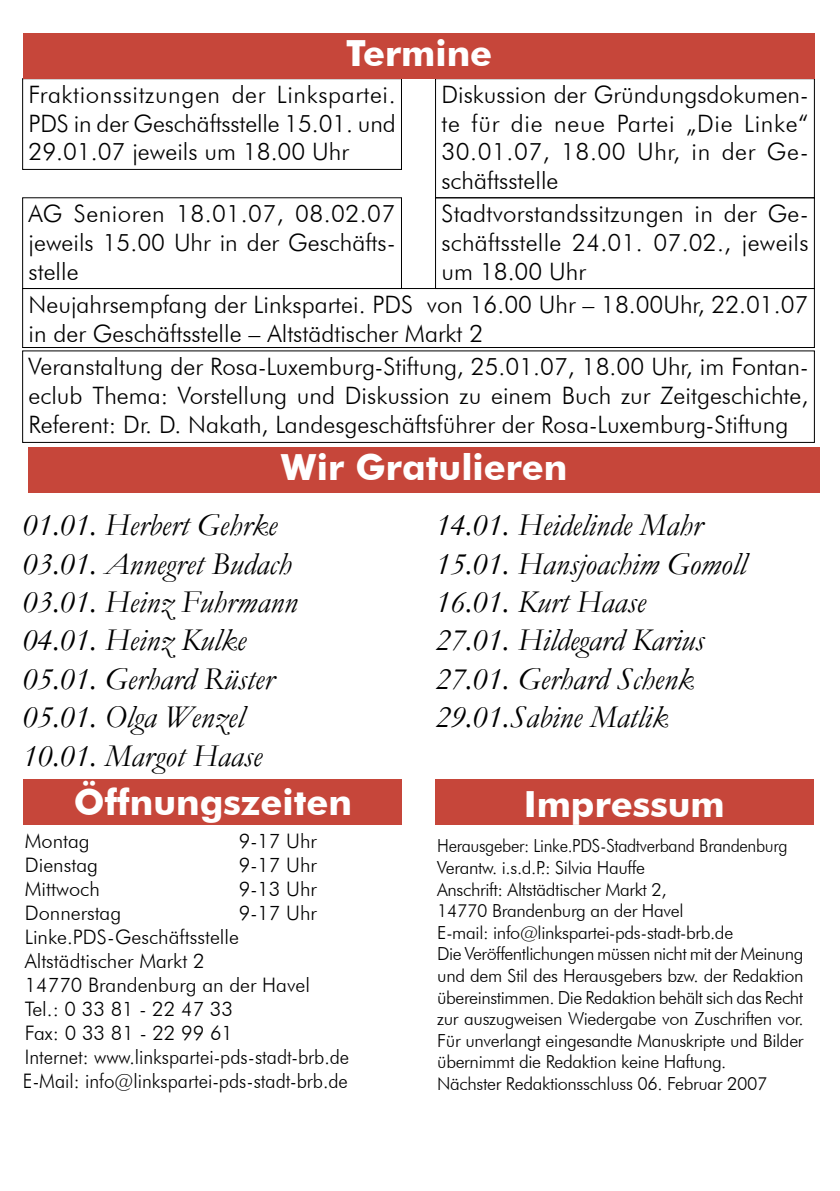
<style>
.page{position:relative;width:840px;height:1191px;background:#fff}
.page>*{position:absolute;margin:0;border:0;box-sizing:border-box;transform-origin:0 0}
.Titel_2{font:700 36px "Futura BT";color:#fff}
.Geburtstage{font:italic 32px "Garamond";color:#000}
.Termine{font:300 24px/28.8px "Futura BT";color:#000;text-align:justify}
.Fließtext{font:300 20px "Futura BT";color:#000}
.Fließtext-2{font:300 20px "Futura BT";color:#000;scale:.94 1}
.Fließtext-3{font:300 18px/21.6px "Futura BT";letter-spacing:-.02em;color:#000;text-align:justify}
.Fließtext-4{font:300 18px "Futura BT";letter-spacing:-.02em;color:#000;scale:.94 1}
</style>
<div class="page">
<div style="left:23px;top:779px;width:378px;height:45px;background:#c6463a"></div>
<div style="left:435px;top:779px;width:378px;height:45px;background:#c6463a"></div>
<div style="left:28px;top:447px;width:791px;height:46px;background:#c6463a"></div>
<div style="left:22px;top:351px;width:792px;height:92px;border:1px solid #000"></div>
<div style="left:22px;top:78px;width:379px;height:92px;border:1px solid #000"></div>
<div style="left:435px;top:78px;width:379px;height:120px;border:1px solid #000"></div>
<div style="left:22px;top:288px;width:792px;height:60px;border:1px solid #000"></div>
<div style="left:22px;top:197px;width:379px;height:92px;border:1px solid #000"></div>
<div style="left:23px;top:33px;width:790px;height:46px;background:#c6463a"></div>
<p class="Titel_2" style="left:346px;top:32px;width:147px">Termine</p>
<p class="Termine" style="left:29px;top:80px;width:368px">Fraktionssitzungen der Linkspartei.<br>PDS in der Geschäftsstelle 15.01. und 29.01.07 jeweils um 18.00 Uhr</p>
<p class="Termine" style="left:29px;top:199px;width:368px">AG Senioren 18.01.07, 08.02.07 jeweils 15.00 Uhr in der Geschäfts&shy;stelle</p>
<p class="Termine" style="left:441px;top:80px;width:368px">Diskussion der Gründungsdokumen&shy;te für die neue Partei „Die Linke“ 30.01.07, 18.00 Uhr, in der Ge&shy;schäftsstelle</p>
<p class="Termine" style="left:441px;top:199px;width:368px">Stadtvorstandssitzungen in der Ge&shy;schäftsstelle 24.01. 07.02., jeweils um 18.00 Uhr</p>
<p class="Termine" style="left:29px;top:289px;width:780px">Neujahrsempfang der Linkspartei. PDS von 16.00 Uhr – 18.00Uhr, 22.01.07 in der Geschäftsstelle – Altstädtischer Markt 2</p>
<p class="Termine" style="left:29px;top:352px;width:781px">Veranstaltung der Rosa-Luxemburg-Stiftung, 25.01.07, 18.00 Uhr, im Fontan&shy;eclub Thema: Vorstellung und Diskussion zu einem Buch zur Zeitgeschichte, Referent: Dr. D. Nakath, Landesgeschäftsführer der Rosa-Luxemburg-Stiftung</p>
<p class="Titel_2" style="left:281px;top:446px;width:287px">Wir Gratulieren</p>
<p class="Geburtstage" style="left:23px;top:506px;width:256px">01.01. Herbert Gehrke</p>
<p class="Geburtstage" style="left:23px;top:544px;width:270px">03.01. Annegret Budach</p>
<p class="Geburtstage" style="left:23px;top:583px;width:276px">03.01. Heinz Fuhrmann</p>
<p class="Geburtstage" style="left:23px;top:621px;width:225px">04.01. Heinz Kulke</p>
<p class="Geburtstage" style="left:23px;top:659px;width:253px">05.01. Gerhard Rüster</p>
<p class="Geburtstage" style="left:23px;top:698px;width:223px">05.01. Olga Wenzel</p>
<p class="Geburtstage" style="left:23px;top:736px;width:241px">10.01. Margot Haase</p>
<p class="Titel_2" style="left:74px;top:780px;width:279px">Öffnungszeiten</p>
<p class="Fließtext" style="left:25px;top:829px;width:66px">Montag</p>
<p class="Fließtext" style="left:239px;top:829px;width:79px">9-17 Uhr</p>
<p class="Fließtext" style="left:25px;top:853px;width:75px">Dienstag</p>
<p class="Fließtext" style="left:239px;top:853px;width:79px">9-17 Uhr</p>
<p class="Fließtext" style="left:25px;top:877px;width:76px">Mittwoch</p>
<p class="Fließtext" style="left:239px;top:877px;width:79px">9-13 Uhr</p>
<p class="Fließtext" style="left:25px;top:901px;width:98px">Donnerstag</p>
<p class="Fließtext" style="left:239px;top:901px;width:79px">9-17 Uhr</p>
<p class="Fließtext" style="left:25px;top:925px;width:216px">Linke.PDS-Geschäftsstelle</p>
<p class="Fließtext" style="left:25px;top:949px;width:181px">Altstädtischer Markt 2</p>
<p class="Fließtext" style="left:25px;top:973px;width:287px">14770 Brandenburg an der Havel</p>
<p class="Fließtext" style="left:25px;top:997px;width:210px">Tel.: 0 33 81 - 22 47 33</p>
<p class="Fließtext" style="left:25px;top:1021px;width:210px">Fax: 0 33 81 - 22 99 61</p>
<p class="Fließtext-2" style="left:25px;top:1045px;width:346px">Internet: www.linkspartei-pds-stadt-brb.de</p>
<p class="Fließtext-2" style="left:23px;top:1069px;width:347px">E-Mail: info@linkspartei-pds-stadt-brb.de</p>
<p class="Geburtstage" style="left:435px;top:506px;width:268px">14.01. Heidelinde Mahr</p>
<p class="Geburtstage" style="left:435px;top:544px;width:312px">15.01. Hansjoachim Gomoll</p>
<p class="Geburtstage" style="left:435px;top:583px;width:212px">16.01. Kurt Haase</p>
<p class="Geburtstage" style="left:435px;top:621px;width:270px">27.01. Hildegard Karius</p>
<p class="Geburtstage" style="left:435px;top:659px;width:260px">27.01. Gerhard Schenk</p>
<p class="Geburtstage" style="left:435px;top:698px;width:234px">29.01.Sabine Matlik</p>
<p class="Titel_2" style="left:523px;top:782px;width:202px">Impressum</p>
<p class="Fließtext-4" style="left:437px;top:835px;width:374px">Herausgeber: Linke.PDS-Stadtverband Brandenburg</p>
<p class="Fließtext-3" style="left:437px;top:856px;width:209px">Verantw. i.s.d.P.: Silvia Hauffe</p>
<p class="Fließtext-3" style="left:437px;top:878px;width:231px">Anschrift: Altstädtischer Markt 2,</p>
<p class="Fließtext-3" style="left:437px;top:899px;width:248px">14770 Brandenburg an der Havel</p>
<p class="Fließtext-3" style="left:437px;top:921px;width:297px">E-mail: info@linkspartei-pds-stadt-brb.de</p>
<p class="Fließtext-3" style="left:437px;top:943px;width:368px">Die Veröffentlichungen müssen nicht mit der Meinung und dem Stil des Herausgebers bzw. der Redaktion übereinstimmen. Die Redaktion behält sich das Recht zur auszugweisen Wiedergabe von Zuschriften vor.<br>Für unverlangt eingesandte Manuskripte und Bilder übernimmt die Redaktion keine Haftung.</p>
<p class="Fließtext-3" style="left:437px;top:1072px;width:331px">Nächster Redaktionsschluss 06. Februar 2007</p>
</div>
